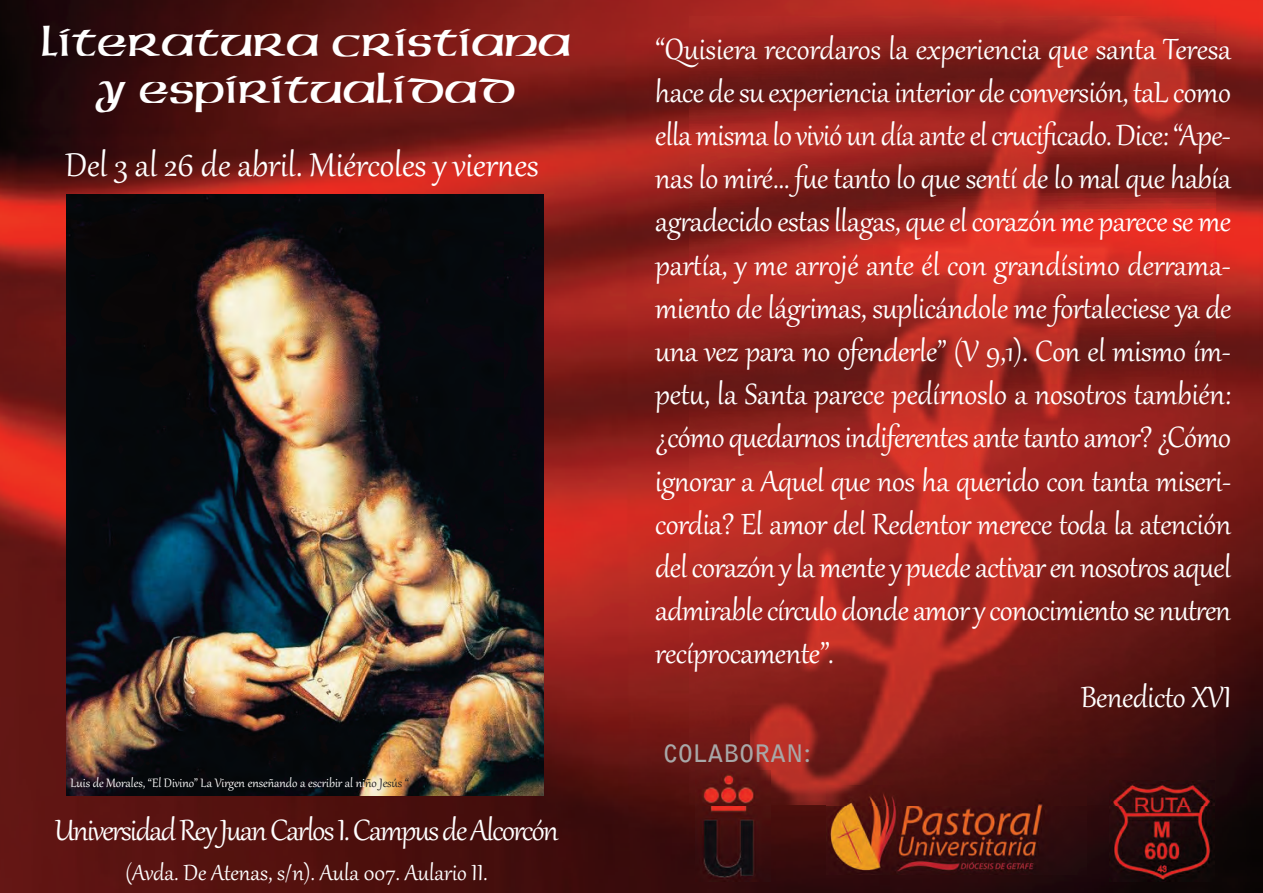
<style>
.page{position:relative;width:1263px;height:893px;background:#fff}
.page>*{position:absolute;margin:0;border:0;box-sizing:border-box;transform-origin:0 0}
.t1{font:45px/46.5px "American Uncial Normal";color:#fff;text-align:center}
.t2{font:40.5px "Gabriola";color:#fff}
.t3{font:36px "Gabriola";letter-spacing:-.01em;color:#fff}
.t4{font:36px "Gabriola";letter-spacing:-.04em;color:#fff}
.t5{font:27px "Gabriola";color:#fff}
.t6{font:700 24px "Bell Gothic Std";color:#a8a8a8}
.t7{font:15px "Gabriola";color:#fff}
.s1{color:#231f20}
</style>
<div class="page">
<img style="left:0;top:0;width:1263px;height:893px">
<img style="left:66px;top:195px;width:478px;height:600px">
<img style="left:689px;top:16px;width:527px;height:789px">
<img style="left:826px;top:785px;width:261px;height:90px">
<img style="left:695px;top:770px;width:75px;height:111px">
<img style="left:1109px;top:780px;width:105px;height:101px">
<p class="t1" style="left:41px;top:17px;width:531px">literatura cristiana y espiritualidad</p>
<p class="t2" style="left:65px;top:149px;width:475px">Del 3 al 26 de abril. Miércoles y viernes</p>
<p class="t7" style="left:70px;top:777px;width:340px">Luis de Morales, “El Divino” La Virgen enseñando a escribir al ni<span class="s1">ño Jesús “</span></p>
<p class="t4" style="left:54px;top:815px;width:506px">Universidad Rey Juan Carlos I. Campus de Alcorcón</p>
<p class="t5" style="left:125px;top:862px;width:364px">(Avda. De Atenas, s/n). Aula 007. Aulario II.</p>
<p class="t3" style="left:655px;top:34px;width:577px">“Quisiera recordaros la experiencia que santa Teresa</p>
<p class="t3" style="left:655px;top:77px;width:577px">hace de su experiencia interior de conversión, taL como</p>
<p class="t3" style="left:655px;top:120px;width:577px">ella misma lo vivió un día ante el crucificado. Dice: “Ape-</p>
<p class="t3" style="left:655px;top:164px;width:577px">nas lo miré… fue tanto lo que sentí de lo mal que había</p>
<p class="t3" style="left:655px;top:207px;width:577px">agradecido estas llagas, que el corazón me parece se me</p>
<p class="t3" style="left:655px;top:250px;width:577px">partía, y me arrojé ante él con grandísimo derrama-</p>
<p class="t3" style="left:655px;top:293px;width:578px">miento de lágrimas, suplicándole me fortaleciese ya de</p>
<p class="t3" style="left:655px;top:336px;width:577px">una vez para no ofenderle” (V 9,1). Con el mismo ím-</p>
<p class="t3" style="left:655px;top:380px;width:577px">petu, la Santa parece pedírnoslo a nosotros también:</p>
<p class="t3" style="left:655px;top:423px;width:577px">¿cómo quedarnos indiferentes ante tanto amor? ¿Cómo</p>
<p class="t3" style="left:655px;top:466px;width:577px">ignorar a Aquel que nos ha querido con tanta miseri-</p>
<p class="t3" style="left:655px;top:509px;width:578px">cordia? El amor del Redentor merece toda la atención</p>
<p class="t3" style="left:655px;top:552px;width:577px">del corazón y la mente y puede activar en nosotros aquel</p>
<p class="t3" style="left:655px;top:596px;width:577px">admirable círculo donde amor y conocimiento se nutren</p>
<p class="t3" style="left:655px;top:639px;width:180px">recíprocamente”.</p>
<p class="t3" style="left:1081px;top:682px;width:152px">Benedicto XVI</p>
<p class="t6" style="left:663px;top:745px;width:150px">COLABORAN:</p>
</div>
